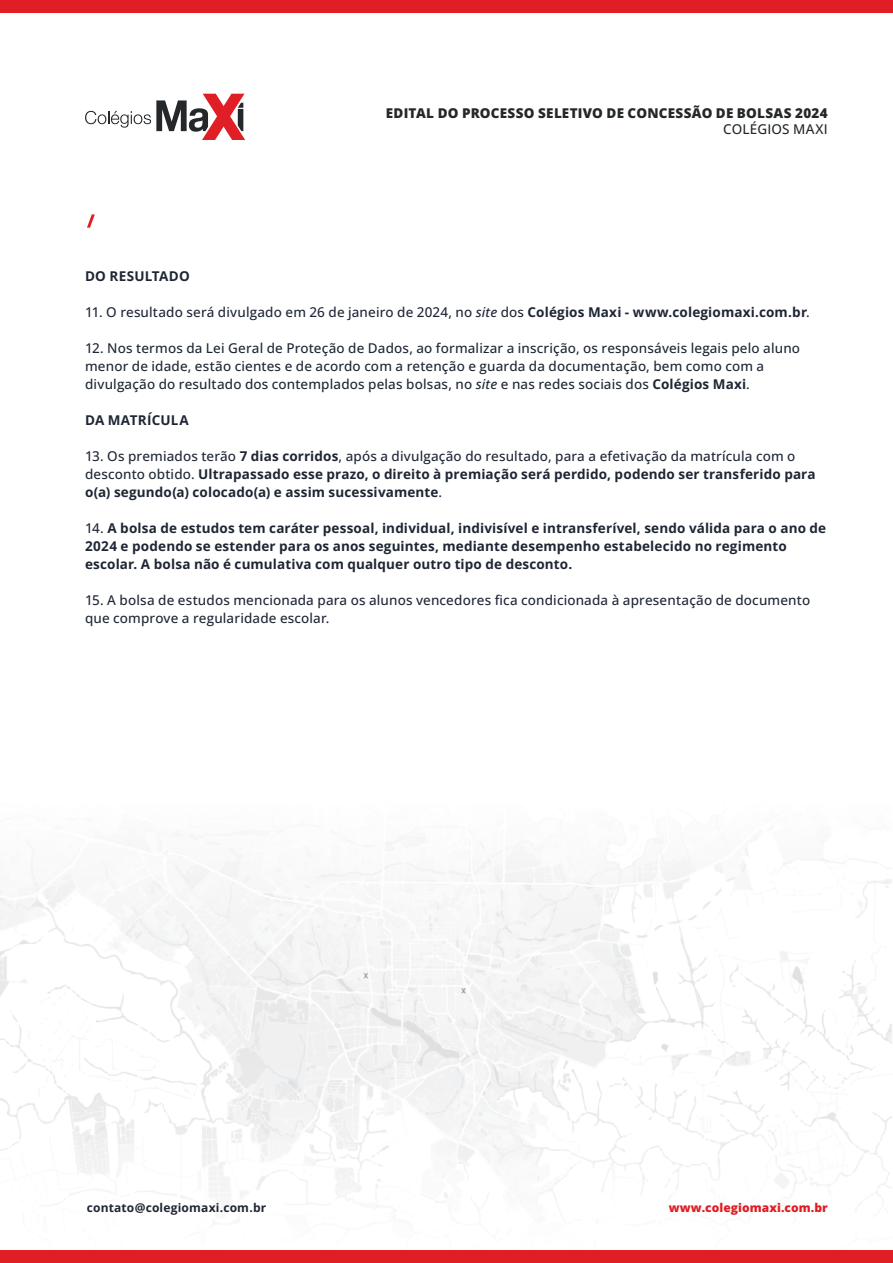
<style>
.page{position:relative;width:893px;height:1263px;background:#fff}
.page>*{position:absolute;margin:0;border:0;box-sizing:border-box;transform-origin:0 0}
.t1{font:700 13.5px/18px "Open Sans";letter-spacing:.01em;color:#1e2634}
.t2{font:500 13.5px/18px "Open Sans";letter-spacing:.01em;color:#1e2634}
.t3{font:800 13.5px "Open Sans";letter-spacing:.015em;color:#25282a}
.t4{font:500 13.5px "Open Sans";letter-spacing:.015em;color:#25282a}
.t5{font:700 12px "Open Sans";letter-spacing:.015em;color:#1e2634}
.t6{font:800 12px "Open Sans";letter-spacing:.005em;color:#e01e25}
.s1{font-style:italic}
.s2{font-weight:700}
.s3{font-weight:500}
</style>
<div class="page">
<img style="left:0;top:843px;width:892px;height:367px">
<svg style="left:87px;top:214px;width:8px;height:14px"></svg>
<div style="left:0;top:0;width:893px;height:13px;background:#e01e25"></div>
<div style="left:0;top:1250px;width:893px;height:13px;background:#e01e25"></div>
<svg style="left:85px;top:94px;width:160px;height:46px"></svg>
<p class="t3" style="left:386px;top:102px;width:443px">EDITAL DO PROCESSO SELETIVO DE CONCESSÃO DE BOLSAS 2024</p>
<p class="t4" style="left:723px;top:120px;width:106px">COLÉGIOS MAXI</p>
<p class="t1" style="left:85px;top:266px;width:106px">DO RESULTADO</p>
<p class="t2" style="left:85px;top:302px;width:726px">11. O resultado será divulgado em 26 de janeiro de 2024, no <span class="s1">site</span> dos <span class="s2">Colégios Maxi - www.colegiomaxi.com.br</span>.</p>
<p class="t2" style="left:85px;top:338px;width:717px">12. Nos termos da Lei Geral de Proteção de Dados, ao formalizar a inscrição, os responsáveis legais pelo aluno menor de idade, estão cientes e de acordo com a retenção e guarda da documentação, bem como com a divulgação do resultado dos contemplados pelas bolsas, no <span class="s1">site</span> e nas redes sociais dos <span class="s2">Colégios Maxi</span>.</p>
<p class="t1" style="left:85px;top:410px;width:105px">DA MATRÍCULA</p>
<p class="t1" style="left:85px;top:446px;width:732px"><span class="s3">13. Os premiados terão</span> 7 dias corridos<span class="s3">, após a divulgação do resultado, para a efetivação da matrícula com o desconto obtido.</span> Ultrapassado esse prazo, o direito à premiação será perdido, podendo ser transferido para o(a) segundo(a) colocado(a) e assim sucessivamente<span class="s3">.</span></p>
<p class="t1" style="left:85px;top:518px;width:743px"><span class="s3">14.</span> A bolsa de estudos tem caráter pessoal, individual, indivisível e intransferível, sendo válida para o ano de<br>2024 e podendo se estender para os anos seguintes, mediante desempenho estabelecido no regimento escolar. A bolsa não é cumulativa com qualquer outro tipo de desconto.</p>
<p class="t2" style="left:85px;top:590px;width:727px">15. A bolsa de estudos mencionada para os alunos vencedores fica condicionada à apresentação de documento que comprove a regularidade escolar.</p>
<p class="t5" style="left:87px;top:1199px;width:181px">contato@colegiomaxi.com.br</p>
<p class="t6" style="left:669px;top:1198px;width:161px">www.colegiomaxi.com.br</p>
</div>
